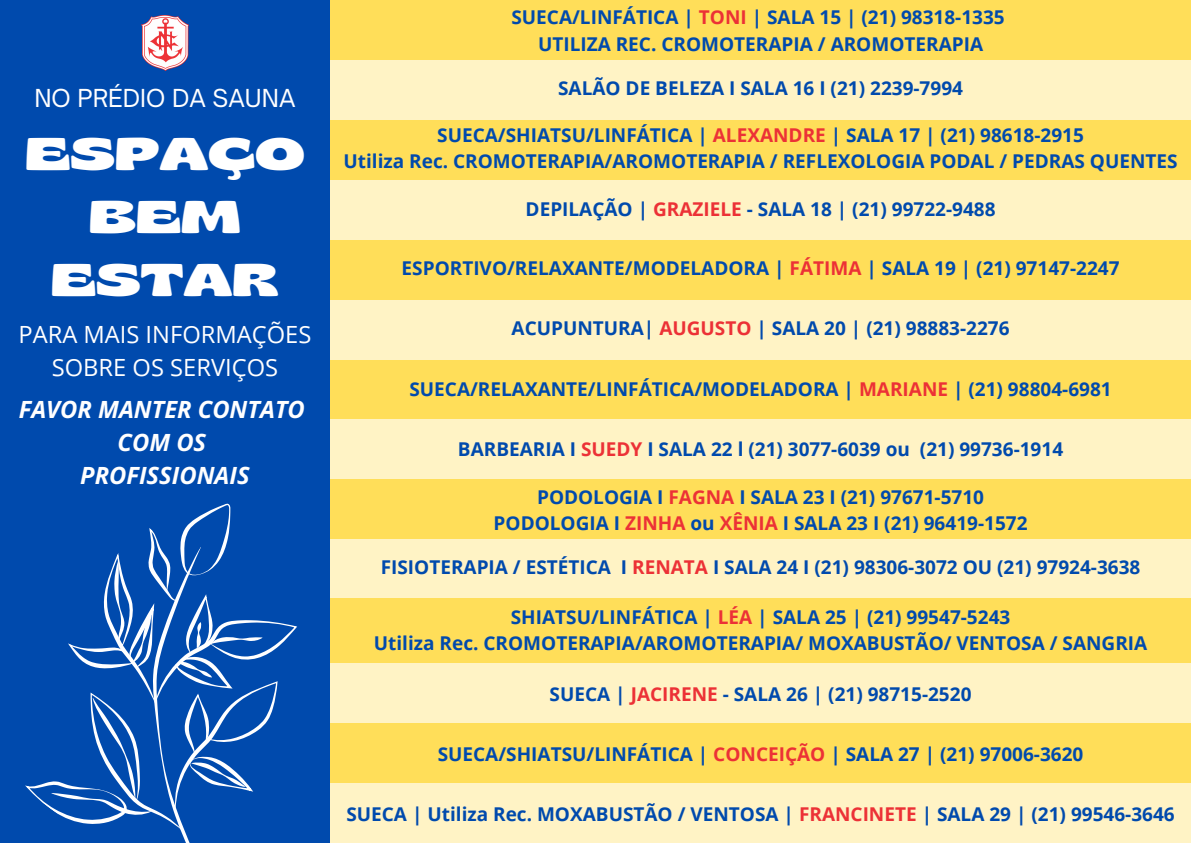
<style>
.page{position:relative;width:1191px;height:843px;background:#fff}
.page>*{position:absolute;margin:0;border:0;box-sizing:border-box;transform-origin:0 0}
.t1{font:700 expanded 45.6px/63.3px "Gliker";color:#fff;text-align:center}
.t2{font:italic 700 23.7px/33px "Open Sans";color:#fff;text-align:center}
.t3{font:23.7px/33px "Open Sans";color:#fff;text-align:center}
.t4{font:23.7px "Open Sauce One";color:#fff}
.t5{font:700 19px/26.2px "Open Sans";color:#004aad;text-align:center}
.s1{color:#ec3136}
</style>
<div class="page">
<div style="left:0;top:0;width:330px;height:842px;background:#004aad"></div>
<img style="left:142px;top:15px;width:46px;height:56px">
<svg style="left:25px;top:503px;width:272px;height:339px"></svg>
<div style="left:330px;top:0;width:860px;height:60px;background:#ffde59"></div>
<div style="left:330px;top:60px;width:860px;height:60px;background:#fff3c5"></div>
<div style="left:330px;top:120px;width:860px;height:60px;background:#ffde59"></div>
<div style="left:330px;top:180px;width:860px;height:60px;background:#fff3c5"></div>
<div style="left:330px;top:240px;width:860px;height:60px;background:#ffde59"></div>
<div style="left:330px;top:300px;width:860px;height:60px;background:#fff3c5"></div>
<div style="left:330px;top:359px;width:860px;height:60px;background:#ffde59"></div>
<div style="left:330px;top:419px;width:860px;height:60px;background:#fff3c5"></div>
<div style="left:330px;top:479px;width:860px;height:60px;background:#ffde59"></div>
<div style="left:330px;top:538px;width:860px;height:60px;background:#fff3c5"></div>
<div style="left:330px;top:598px;width:860px;height:64px;background:#ffde59"></div>
<div style="left:330px;top:662px;width:860px;height:60px;background:#fff3c5"></div>
<div style="left:330px;top:722px;width:860px;height:60px;background:#ffde59"></div>
<div style="left:330px;top:782px;width:860px;height:60px;background:#fff3c5"></div>
<h3 class="t4" style="left:34px;top:83px;width:262px">NO PRÉDIO DA SAUNA</h3>
<h1 class="t1" style="left:25px;top:120px;width:280px">ESPAÇO<br>BEM<br>ESTAR</h1>
<h3 class="t3" style="left:18px;top:317px;width:294px">PARA MAIS INFORMAÇÕES<br>SOBRE OS SERVIÇOS</h3>
<h2 class="t2" style="left:19px;top:392px;width:287px">FAVOR MANTER CONTATO<br>COM OS<br>PROFISSIONAIS</h2>
<h4 class="t5" style="left:511px;top:4px;width:495px">SUECA/LINFÁTICA | <span class="s1">TONI</span> | SALA 15 | (21) 98318-1335<br>UTILIZA REC. CROMOTERAPIA / AROMOTERAPIA</h4>
<p class="t5" style="left:558px;top:74px;width:406px">SALÃO DE BELEZA I SALA 16 I (21) 2239-7994</p>
<p class="t5" style="left:437px;top:122px;width:648px">SUECA/SHIATSU/LINFÁTICA | <span class="s1">ALEXANDRE</span> | SALA 17 | (21) 98618-2915</p>
<p class="t5" style="left:343px;top:148px;width:835px">Utiliza Rec. CROMOTERAPIA/AROMOTERAPIA / REFLEXOLOGIA PODAL / PEDRAS QUENTES</p>
<h4 class="t5" style="left:525px;top:196px;width:471px">DEPILAÇÃO | <span class="s1">GRAZIELE</span> - SALA 18 | (21) 99722-9488</h4>
<p class="t5" style="left:401px;top:254px;width:719px">ESPORTIVO/RELAXANTE/MODELADORA | <span class="s1">FÁTIMA</span> | SALA 19 | (21) 97147-2247</p>
<h4 class="t5" style="left:511px;top:314px;width:499px">ACUPUNTURA| <span class="s1">AUGUSTO</span> | SALA 20 | (21) 98883-2276</h4>
<p class="t5" style="left:409px;top:375px;width:703px">SUECA/RELAXANTE/LINFÁTICA/MODELADORA | <span class="s1">MARIANE</span> | (21) 98804-6981</p>
<h4 class="t5" style="left:458px;top:435px;width:606px">BARBEARIA I <span class="s1">SUEDY</span> I SALA 22 l (21) 3077-6039 ou (21) 99736-1914</h4>
<p class="t5" style="left:537px;top:483px;width:448px">PODOLOGIA I <span class="s1">FAGNA</span> I SALA 23 I (21) 97671-5710</p>
<p class="t5" style="left:493px;top:509px;width:535px">PODOLOGIA I <span class="s1">ZINHA</span> ou <span class="s1">XÊNIA</span> I SALA 23 I (21) 96419-1572</p>
<h4 class="t5" style="left:381px;top:553px;width:761px">FISIOTERAPIA / ESTÉTICA I <span class="s1">RENATA</span> I SALA 24 I (21) 98306-3072 OU (21) 97924-3638</h4>
<h4 class="t5" style="left:510px;top:603px;width:501px">SHIATSU/LINFÁTICA | <span class="s1">LÉA</span> | SALA 25 | (21) 99547-5243</h4>
<h4 class="t5" style="left:374px;top:629px;width:774px">Utiliza Rec. CROMOTERAPIA/AROMOTERAPIA/ MOXABUSTÃO/ VENTOSA / SANGRIA</h4>
<p class="t5" style="left:549px;top:679px;width:423px">SUECA | <span class="s1">JACIRENE</span> - SALA 26 | (21) 98715-2520</p>
<h4 class="t5" style="left:437px;top:739px;width:647px">SUECA/SHIATSU/LINFÁTICA | <span class="s1">CONCEIÇÃO</span> | SALA 27 | (21) 97006-3620</h4>
<h4 class="t5" style="left:346px;top:799px;width:829px">SUECA | Utiliza Rec. MOXABUSTÃO / VENTOSA | <span class="s1">FRANCINETE</span> | SALA 29 | (21) 99546-3646</h4>
</div>
